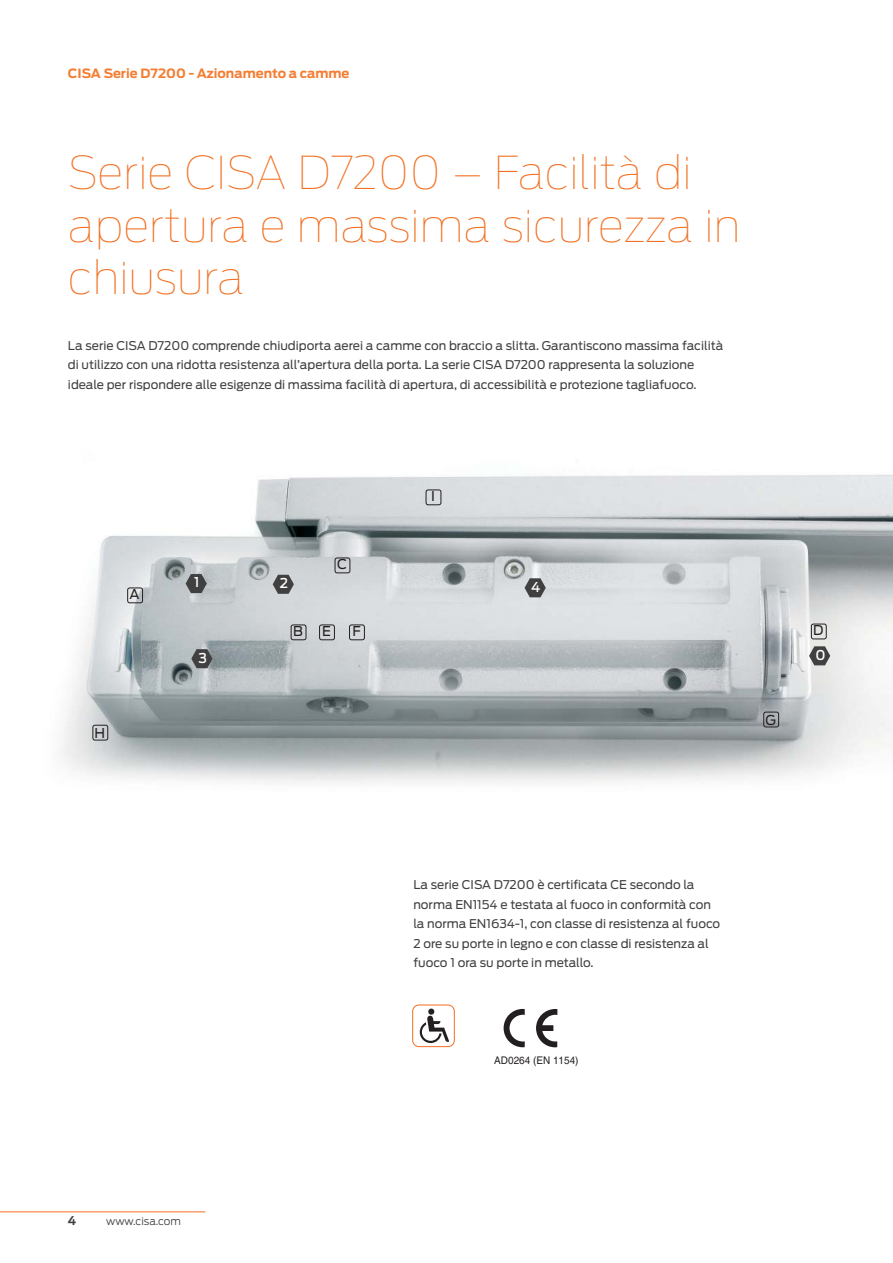
<style>
.page{position:relative;width:893px;height:1263px;background:#fff}
.page>*{position:absolute;margin:0;border:0;box-sizing:border-box;transform-origin:0 0}
.t1{font:100 45px/52.5px "Antenna";color:#f36f21}
.t2{font:13.5px "Antenna";color:#231f20}
.t3{font:500 13.5px "Antenna";color:#fff}
.t4{font:700 12.75px "Antenna";color:#f47d32}
.t5{font:12px/19.5px "Antenna";color:#404041}
.t6{font:700 12px "Antenna";color:#404041}
.t7{font:10.5px "Helvetica";color:#231f20;scale:.95 1}
.t8{font:300 10.5px "Antenna";color:#404041}
</style>
<div class="page">
<hr style="left:0;top:1212px;width:205px;height:1px;background:#f36f21">
<svg style="left:536px;top:1009px;width:21px;height:38px"></svg>
<svg style="left:504px;top:1009px;width:21px;height:38px"></svg>
<img style="left:61px;top:475px;width:832px;height:307px">
<div style="left:127px;top:588px;width:16px;height:15px;border:1px solid #231f20;border-radius:2px"></div>
<div style="left:291px;top:625px;width:15px;height:15px;border:1px solid #231f20;border-radius:2px"></div>
<div style="left:335px;top:558px;width:15px;height:15px;border:1px solid #231f20;border-radius:2px"></div>
<div style="left:811px;top:624px;width:15px;height:15px;border:1px solid #231f20;border-radius:2px"></div>
<div style="left:319px;top:625px;width:16px;height:15px;border:1px solid #231f20;border-radius:2px"></div>
<div style="left:349px;top:625px;width:16px;height:15px;border:1px solid #231f20;border-radius:2px"></div>
<div style="left:93px;top:725px;width:15px;height:15px;border:1px solid #231f20;border-radius:2px"></div>
<div style="left:763px;top:712px;width:16px;height:15px;border:1px solid #231f20;border-radius:2px"></div>
<div style="left:426px;top:490px;width:15px;height:15px;border:1px solid #231f20;border-radius:2px"></div>
<svg style="left:191px;top:649px;width:21px;height:19px"></svg>
<svg style="left:186px;top:574px;width:21px;height:19px"></svg>
<svg style="left:809px;top:646px;width:21px;height:19px"></svg>
<svg style="left:524px;top:578px;width:22px;height:19px"></svg>
<svg style="left:273px;top:575px;width:21px;height:19px"></svg>
<div style="left:412px;top:1005px;width:43px;height:42px;border:1px solid #f36f21;border-radius:6px"></div>
<svg style="left:420px;top:1009px;width:29px;height:34px"></svg>
<p class="t4" style="left:68px;top:68px;width:283px">CISA Serie D7200 - Azionamento a camme</p>
<h1 class="t1" style="left:68px;top:149px;width:674px">Serie CISA D7200 – Facilità di apertura e massima sicurezza in chiusura</h1>
<p class="t5" style="left:68px;top:336px;width:657px">La serie CISA D7200 comprende chiudiporta aerei a camme con braccio a slitta. Garantiscono massima facilità di utilizzo con una ridotta resistenza all’apertura della porta. La serie CISA D7200 rappresenta la soluzione ideale per rispondere alle esigenze di massima facilità di apertura, di accessibilità e protezione tagliafuoco.</p>
<p class="t2" style="left:130px;top:589px;width:12px">A</p>
<p class="t2" style="left:95px;top:727px;width:12px">H</p>
<p class="t3" style="left:194px;top:577px;width:7px">1</p>
<p class="t3" style="left:198px;top:652px;width:10px">3</p>
<p class="t6" style="left:68px;top:1216px;width:10px">4</p>
<p class="t8" style="left:106px;top:1216px;width:76px">www.cisa.com</p>
<p class="t2" style="left:337px;top:559px;width:11px">C</p>
<p class="t2" style="left:431px;top:490px;width:5px">I</p>
<p class="t3" style="left:280px;top:578px;width:10px">2</p>
<p class="t3" style="left:531px;top:581px;width:11px">4</p>
<p class="t2" style="left:293px;top:625px;width:11px">B</p>
<p class="t2" style="left:322px;top:625px;width:10px">E</p>
<p class="t2" style="left:352px;top:625px;width:10px">F</p>
<p class="t2" style="left:813px;top:625px;width:12px">D</p>
<p class="t3" style="left:815px;top:649px;width:12px">0</p>
<p class="t2" style="left:765px;top:714px;width:12px">G</p>
<p class="t5" style="left:413px;top:876px;width:308px">La serie CISA D7200 è certificata CE secondo la norma EN1154 e testata al fuoco in conformità con la norma EN1634-1, con classe di resistenza al fuoco 2 ore su porte in legno e con classe di resistenza al fuoco 1 ora su porte in metallo.</p>
<p class="t7" style="left:494px;top:1056px;width:90px">AD0264 (EN 1154)</p>
</div>
